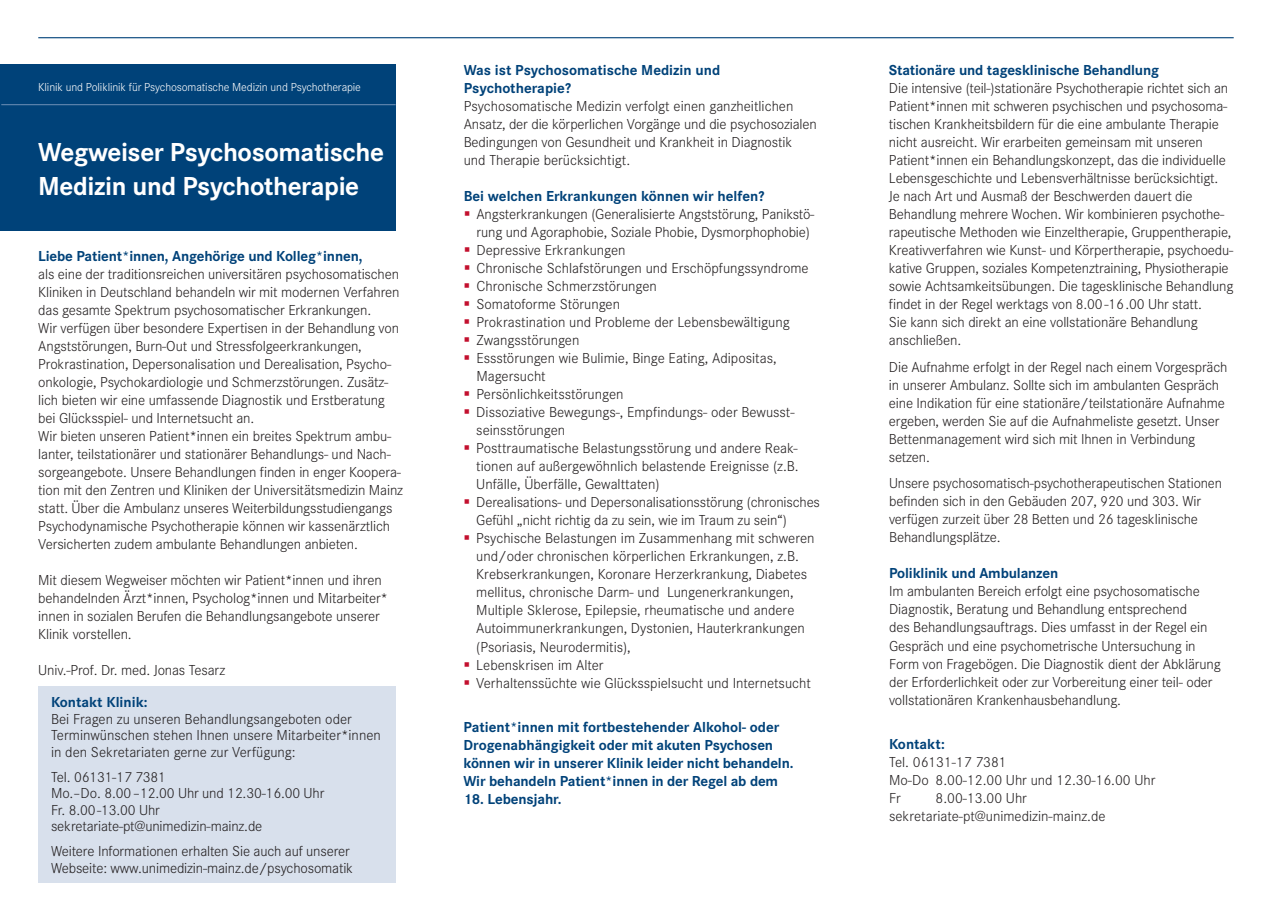
<style>
.page{position:relative;width:1272px;height:902px;background:#fff}
.page>*{position:absolute;margin:0;border:0;box-sizing:border-box;transform-origin:0 0}
.t1{font:700 27px/34.5px "Corporate S";letter-spacing:-.015em;color:#fff}
.t2{font:300 15px/18px "Corporate S";letter-spacing:-.01em;color:#231f20}
.t3{font:700 15px/18px "Corporate S";letter-spacing:-.01em;color:#004279}
.t4{font:300 12px "Corporate S";letter-spacing:-.01em;color:#fff}
</style>
<div class="page">
<hr style="left:38px;top:37px;width:1195px;height:1px;background:#004279">
<div style="left:0;top:64px;width:395px;height:166px;background:#004279"></div>
<hr style="left:1px;top:104px;width:394px;height:1px;background:#6388b0">
<div style="left:38px;top:686px;width:357px;height:196px;background:#d8e0ec"></div>
<p class="t4" style="left:38px;top:80px;width:324px">Klinik und Poliklinik für Psychosomatische Medizin und Psychotherapie</p>
<h1 class="t1" style="left:38px;top:135px;width:347px">Wegweiser Psychosomatische<br>Medizin und Psychotherapie</h1>
<p class="t3" style="left:38px;top:247px;width:326px">Liebe Patient*innen, Angehörige und Kolleg*innen,</p>
<p class="t2" style="left:38px;top:265px;width:366px">als eine der traditionsreichen universitären psychosomatischen Kliniken in Deutschland behandeln wir mit modernen Verfahren das gesamte Spektrum psychosomatischer Erkrankungen.<br>Wir verfügen über besondere Expertisen in der Behandlung von Angststörungen, Burn-Out und Stressfolgeerkrankungen, Prokrastination, Depersonalisation und Derealisation, Psycho&shy;onkologie, Psychokardiologie und Schmerzstörungen. Zusätz&shy;lich bieten wir eine umfassende Diagnostik und Erstberatung bei Glücksspiel- und Internetsucht an.<br>Wir bieten unseren Patient*innen ein breites Spektrum ambu&shy;lanter, teilstationärer und stationärer Behandlungs- und Nach&shy;sorgeangebote. Unsere Behandlungen finden in enger Koopera&shy;tion mit den Zentren und Kliniken der Universitätsmedizin Mainz statt. Über die Ambulanz unseres Weiterbildungsstudiengangs Psychodynamische Psychotherapie können wir kassenärztlich Versicherten zudem ambulante Behandlungen anbieten.</p>
<p class="t2" style="left:38px;top:571px;width:351px">Mit diesem Wegweiser möchten wir Patient*innen und ihren behandelnden Ärzt*innen, Psycholog*innen und Mitarbeiter* innen in sozialen Berufen die Behandlungsangebote unserer Klinik vorstellen.</p>
<p class="t2" style="left:38px;top:661px;width:188px">Univ.-Prof. Dr. med. Jonas Tesarz</p>
<p class="t3" style="left:51px;top:693px;width:98px">Kontakt Klinik:</p>
<p class="t2" style="left:51px;top:710px;width:331px;line-height:16.5px">Bei Fragen zu unseren Behandlungsangeboten oder<br>Terminwünschen stehen Ihnen unsere Mitarbeiter*innen in den Sekretariaten gerne zur Verfügung:</p>
<p class="t2" style="left:51px;top:768px;width:275px;line-height:16.5px">Tel. 06131-17 7381<br>Mo.–Do. 8.00–12.00 Uhr und 12.30-16.00 Uhr<br>Fr. 8.00-13.00 Uhr sekretariate-pt@unimedizin-mainz.de</p>
<p class="t2" style="left:51px;top:842px;width:304px;line-height:16.5px">Weitere Informationen erhalten Sie auch auf unserer<br>Webseite: www.unimedizin-mainz.de/psychosomatik</p>
<p class="t3" style="left:463px;top:62px;width:258px">Was ist Psychosomatische Medizin und<br>Psychotherapie?</p>
<p class="t2" style="left:463px;top:97px;width:355px">Psychosomatische Medizin verfolgt einen ganzheitlichen Ansatz, der die körperlichen Vorgänge und die psychosozialen Bedingungen von Gesundheit und Krankheit in Diagnostik und Therapie berücksichtigt.</p>
<p class="t3" style="left:463px;top:188px;width:302px">Bei welchen Erkrankungen können wir helfen?</p>
<p class="t2" style="left:476px;top:205px;width:345px">Angsterkrankungen (Generalisierte Angststörung, Panikstö&shy;rung und Agoraphobie, Soziale Phobie, Dysmorphophobie)<br>Depressive Erkrankungen<br>Chronische Schlafstörungen und Erschöpfungssyndrome Chronische Schmerzstörungen<br>Somatoforme Störungen<br>Prokrastination und Probleme der Lebensbewältigung Zwangsstörungen<br>Essstörungen wie Bulimie, Binge Eating, Adipositas, Magersucht<br>Persönlichkeitsstörungen<br>Dissoziative Bewegungs-, Empfindungs- oder Bewusst&shy;seinsstörungen<br>Posttraumatische Belastungsstörung und andere Reak&shy;tionen auf außergewöhnlich belastende Ereignisse (z.B.<br>Unfälle, Überfälle, Gewalttaten)<br>Derealisations- und Depersonalisationsstörung (chronisches Gefühl „nicht richtig da zu sein, wie im Traum zu sein“)<br>Psychische Belastungen im Zusammenhang mit schweren und/oder chronischen körperlichen Erkrankungen, z.B.<br>Krebserkrankungen, Koronare Herzerkrankung, Diabetes mellitus, chronische Darm- und Lungenerkrankungen, Multiple Sklerose, Epilepsie, rheumatische und andere Autoimmunerkrankungen, Dystonien, Hauterkrankungen (Psoriasis, Neurodermitis),<br>Lebenskrisen im Alter<br>Verhaltenssüchte wie Glücksspielsucht und Internetsucht</p>
<p class="t3" style="left:463px;top:718px;width:331px">Patient*innen mit fortbestehender Alkohol- oder Drogenabhängigkeit oder mit akuten Psychosen können wir in unserer Klinik leider nicht behandeln.<br>Wir behandeln Patient*innen in der Regel ab dem</p>
<p class="t3" style="left:463px;top:790px;width:100px">18. Lebensjahr.</p>
<p class="t3" style="left:888px;top:62px;width:272px">Stationäre und tagesklinische Behandlung</p>
<p class="t2" style="left:888px;top:79px;width:346px">Die intensive (teil-)stationäre Psychotherapie richtet sich an Patient*innen mit schweren psychischen und psychosoma&shy;tischen Krankheitsbildern für die eine ambulante Therapie nicht ausreicht. Wir erarbeiten gemeinsam mit unseren Patient*innen ein Behandlungskonzept, das die individuelle Lebensgeschichte und Lebensverhältnisse berücksichtigt.<br>Je nach Art und Ausmaß der Beschwerden dauert die Behandlung mehrere Wochen. Wir kombinieren psychothe&shy;rapeutische Methoden wie Einzeltherapie, Gruppentherapie, Kreativverfahren wie Kunst- und Körpertherapie, psychoedu&shy;kative Gruppen, soziales Kompetenztraining, Physiotherapie sowie Achtsamkeitsübungen. Die tagesklinische Behandlung findet in der Regel werktags von 8.00-16.00 Uhr statt.<br>Sie kann sich direkt an eine vollstationäre Behandlung anschließen.</p>
<p class="t2" style="left:888px;top:358px;width:340px">Die Aufnahme erfolgt in der Regel nach einem Vorgespräch in unserer Ambulanz. Sollte sich im ambulanten Gespräch eine Indikation für eine stationäre/teilstationäre Aufnahme ergeben, werden Sie auf die Aufnahmeliste gesetzt. Unser Bettenmanagement wird sich mit Ihnen in Verbindung setzen.</p>
<p class="t2" style="left:889px;top:474px;width:334px">Unsere psychosomatisch-psychotherapeutischen Stationen befinden sich in den Gebäuden 207, 920 und 303. Wir verfügen zurzeit über 28 Betten und 26 tagesklinische Behandlungsplätze.</p>
<p class="t3" style="left:889px;top:565px;width:171px">Poliklinik und Ambulanzen</p>
<p class="t2" style="left:889px;top:582px;width:333px">Im ambulanten Bereich erfolgt eine psychosomatische Diagnostik, Beratung und Behandlung entsprechend<br>des Behandlungsauftrags. Dies umfasst in der Regel ein Gespräch und eine psychometrische Untersuchung in Form von Fragebögen. Die Diagnostik dient der Abklärung der Erforderlichkeit oder zur Vorbereitung einer teil- oder vollstationären Krankenhausbehandlung.</p>
<p class="t3" style="left:889px;top:735px;width:57px">Kontakt:</p>
<p class="t2" style="left:889px;top:753px;width:268px">Tel. 06131-17 7381<br>Mo-Do 8.00-12.00 Uhr und 12.30-16.00 Uhr<br>Fr</p>
<p class="t2" style="left:889px;top:789px;width:218px;text-indent:46px">8.00-13.00 Uhr sekretariate-pt@unimedizin-mainz.de</p>
</div>
